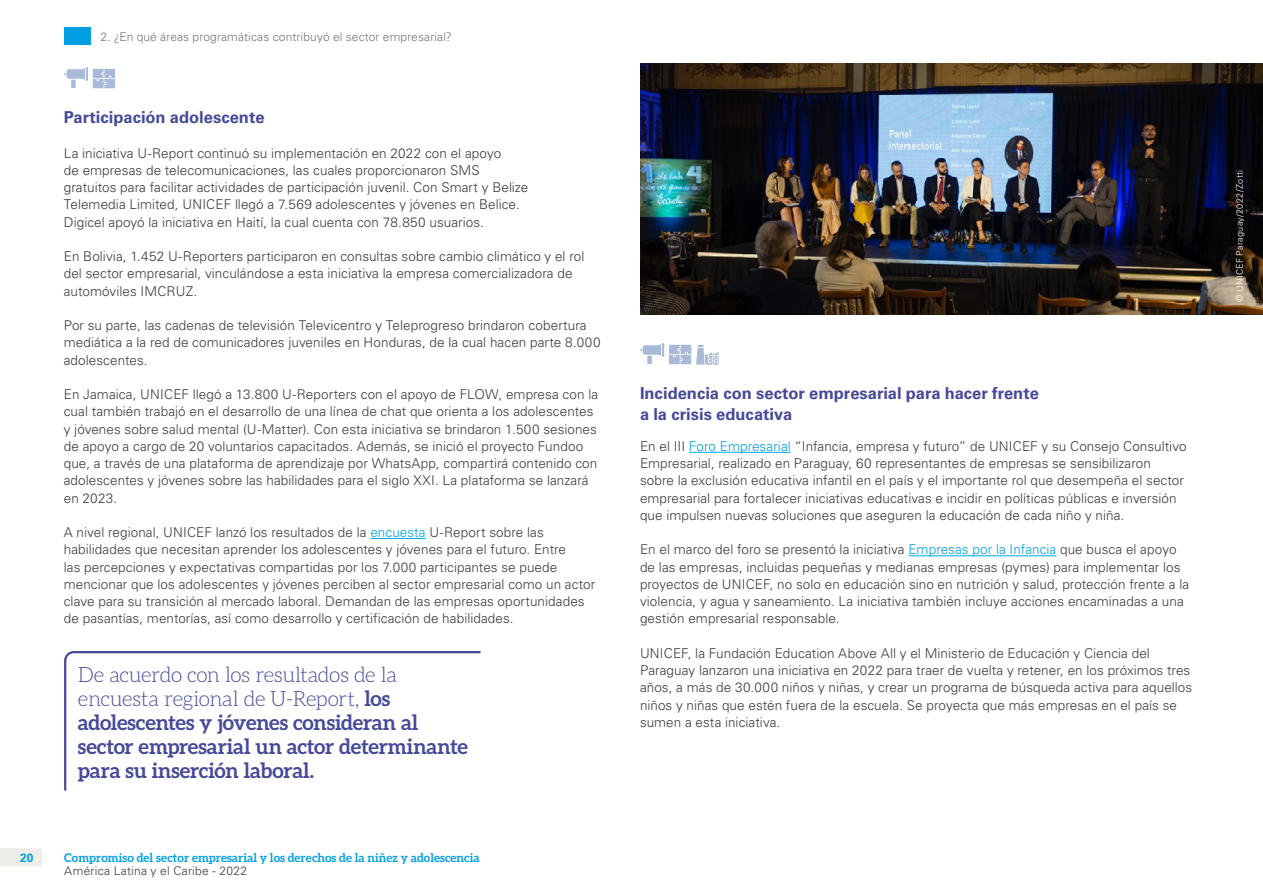
<style>
.page{position:relative;width:1263px;height:893px;background:#fff}
.page>*{position:absolute;margin:0;border:0;box-sizing:border-box;transform-origin:0 0}
.t1{font:700 21px/24px "Aleo";letter-spacing:-.01em;color:#464999}
.t2{font:700 16.5px/21px "Univers";color:#464999}
.t3{font:300 13.5px/17.2px "Univers";letter-spacing:.005em;color:#3c3c3b}
.t4{font:700 12px "Aleo";color:#009fe3}
.t5{font:300 12px "Univers";letter-spacing:.01em;color:#77777a}
.t6{font:300 12px "Univers";letter-spacing:.02em;color:#3c3c3b}
.t7{font:700 12px "Univers";color:#009fe3}
.t8{font:300 9px "Univers";letter-spacing:.035em;color:#fff}
.s1{color:#009fe3}
.s2{font-weight:300}
</style>
<div class="page">
<div style="left:0;top:848px;width:42px;height:18px;background:#efedea"></div>
<img style="left:640px;top:64px;width:623px;height:251px">
<div style="left:64px;top:27px;width:27px;height:18px;background:#009fe3"></div>
<hr style="left:370px;top:538px;width:56px;height:1px;background:#00a8e7">
<svg style="left:64px;top:67px;width:51px;height:21px"></svg>
<hr style="left:689px;top:452px;width:102px;height:1px;background:#00a8e7">
<hr style="left:908px;top:555px;width:148px;height:1px;background:#00a8e7">
<svg style="left:640px;top:343px;width:78px;height:22px"></svg>
<svg style="left:64px;top:651px;width:417px;height:140px"></svg>
<p class="t7" style="left:20px;top:851px;width:15px">20</p>
<p class="t5" style="left:100px;top:29px;width:353px">2. ¿En qué áreas programáticas contribuyó el sector empresarial?</p>
<p class="t2" style="left:64px;top:107px;width:202px">Participación adolescente</p>
<p class="t3" style="left:64px;top:144px;width:466px">La iniciativa U-Report continuó su implementación en 2022 con el apoyo<br>de empresas de telecomunicaciones, las cuales proporcionaron SMS gratuitos para facilitar actividades de participación juvenil. Con Smart y Belize Telemedia Limited, UNICEF llegó a 7.569 adolescentes y jóvenes en Belice.<br>Digicel apoyó la iniciativa en Haití, la cual cuenta con 78.850 usuarios.</p>
<p class="t3" style="left:64px;top:248px;width:522px">En Bolivia, 1.452 U-Reporters participaron en consultas sobre cambio climático y el rol del sector empresarial, vinculándose a esta iniciativa la empresa comercializadora de automóviles IMCRUZ.</p>
<p class="t3" style="left:64px;top:317px;width:538px">Por su parte, las cadenas de televisión Televicentro y Teleprogreso brindaron cobertura mediática a la red de comunicadores juveniles en Honduras, de la cual hacen parte 8.000 adolescentes.</p>
<p class="t3" style="left:64px;top:386px;width:536px">En Jamaica, UNICEF llegó a 13.800 U-Reporters con el apoyo de FLOW, empresa con la cual también trabajó en el desarrollo de una línea de chat que orienta a los adolescentes y jóvenes sobre salud mental (U-Matter). Con esta iniciativa se brindaron 1.500 sesiones de apoyo a cargo de 20 voluntarios capacitados. Además, se inició el proyecto Fundoo que, a través de una plataforma de aprendizaje por WhatsApp, compartirá contenido con adolescentes y jóvenes sobre las habilidades para el siglo XXI. La plataforma se lanzará en 2023.</p>
<p class="t3" style="left:64px;top:524px;width:533px">A nivel regional, UNICEF lanzó los resultados de la <span class="s1">encuesta</span> U-Report sobre las habilidades que necesitan aprender los adolescentes y jóvenes para el futuro. Entre<br>las percepciones y expectativas compartidas por los 7.000 participantes se puede mencionar que los adolescentes y jóvenes perciben al sector empresarial como un actor clave para su transición al mercado laboral. Demandan de las empresas oportunidades de pasantías, mentorías, así como desarrollo y certificación de habilidades.</p>
<h1 class="t1" style="left:78px;top:662px;width:391px"><span class="s2">De acuerdo con los resultados de la encuesta regional de U-Report,</span> los adolescentes y jóvenes consideran al sector empresarial un actor determinante para su inserción laboral.</h1>
<p class="t4" style="left:64px;top:850px;width:417px">Compromiso del sector empresarial y los derechos de la niñez y adolescencia</p>
<p class="t6" style="left:64px;top:864px;width:184px">América Latina y el Caribe - 2022</p>
<p class="t2" style="left:640px;top:383px;width:400px">Incidencia con sector empresarial para hacer frente a la crisis educativa</p>
<p class="t3" style="left:640px;top:437px;width:548px">En el III <span class="s1">Foro Empresarial</span> “Infancia, empresa y futuro” de UNICEF y su Consejo Consultivo Empresarial, realizado en Paraguay, 60 representantes de empresas se sensibilizaron sobre la exclusión educativa infantil en el país y el importante rol que desempeña el sector empresarial para fortalecer iniciativas educativas e incidir en políticas públicas e inversión que impulsen nuevas soluciones que aseguren la educación de cada niño y niña.</p>
<p class="t3" style="left:640px;top:541px;width:551px">En el marco del foro se presentó la iniciativa <span class="s1">Empresas por la Infancia</span> que busca el apoyo de las empresas, incluidas pequeñas y medianas empresas (pymes) para implementar los proyectos de UNICEF, no solo en educación sino en nutrición y salud, protección frente a la violencia, y agua y saneamiento. La iniciativa también incluye acciones encaminadas a una gestión empresarial responsable.</p>
<p class="t3" style="left:640px;top:644px;width:554px">UNICEF, la Fundación Education Above All y el Ministerio de Educación y Ciencia del Paraguay lanzaron una iniciativa en 2022 para traer de vuelta y retener, en los próximos tres años, a más de 30.000 niños y niñas, y crear un programa de búsqueda activa para aquellos niños y niñas que estén fuera de la escuela. Se proyecta que más empresas en el país se sumen a esta iniciativa.</p>
<p class="t8" style="left:1234px;top:302px;width:134px;rotate:-90deg">© UNICEF Paraguay/2022/Zotti</p>
</div>
